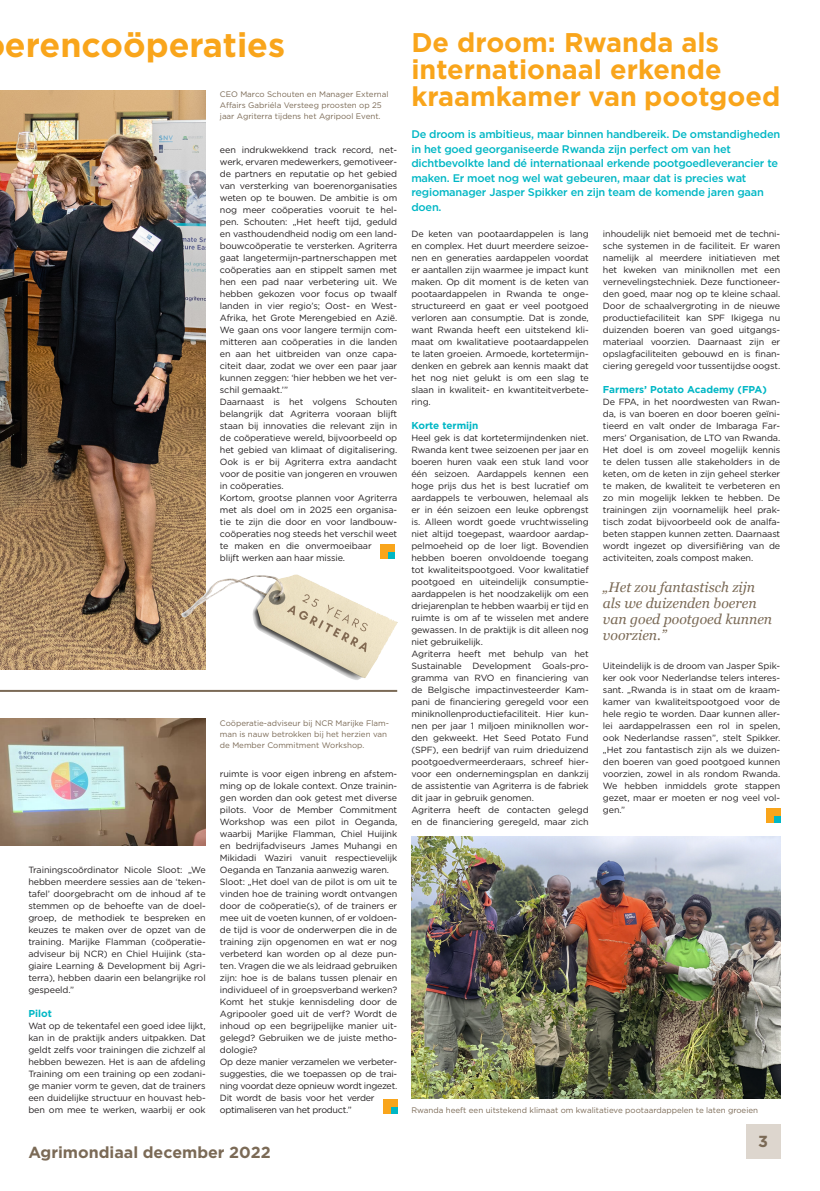
<style>
.page{position:relative;width:820px;height:1191px;background:#fff}
.page>*{position:absolute;margin:0;border:0;box-sizing:border-box;transform-origin:0 0}
.t1{font:700 34px "Gotham";color:#f9a51b}
.AM_kop3{font:700 27px/27px "Gotham";color:#f9a51b}
.t2{font:700 16px "Gotham";color:#7b6a56}
.AM_streamer{font:italic 14px/16px "Georgia";color:#7b6a56}
.AM_intro{font:500 11px/14.5px "Gotham";letter-spacing:-.02em;color:#00b7c5}
.AM-tussenkop{font:700 10px "Gotham";color:#00b7c5}
.AM_brood{font:9px/12px "Gotham";letter-spacing:-.01em;color:#231f20;text-align:justify}
.AM_brood-2{font:9px/12px "Gotham";letter-spacing:-.03em;color:#231f20}
.AM_fotobijschrift{font:8px/11px "Gotham";color:#7b6a56}
</style>
<div class="page">
<div style="left:746px;top:1124px;width:34px;height:34px;background:#ddd6ce"></div>
<div style="left:383px;top:1099px;width:14px;height:14px;background:#f9a51b"></div>
<div style="left:390px;top:1107px;width:7px;height:6px;background:#00b7c5"></div>
<div style="left:765px;top:808px;width:15px;height:14px;background:#f9a51b"></div>
<div style="left:773px;top:816px;width:7px;height:6px;background:#00b7c5"></div>
<div style="left:380px;top:545px;width:14px;height:14px;background:#f9a51b"></div>
<div style="left:388px;top:552px;width:6px;height:7px;background:#00b7c5"></div>
<hr style="left:0;top:690px;width:397px;height:2px;background:#7b6a56">
<img style="left:0;top:718px;width:206px;height:127px">
<img style="left:0;top:91px;width:206px;height:578px">
<img style="left:181px;top:574px;width:216px;height:106px">
<img style="left:411px;top:836px;width:369px;height:262px">
<h1 class="t1" style="left:5px;top:26px;width:282px">erencoöperaties</h1>
<p class="AM_fotobijschrift" style="left:220px;top:88px;width:170px">CEO Marco Schouten en Manager External<br>Affairs Gabriéla Versteeg proosten op 25 jaar Agriterra tijdens het Agripool Event.</p>
<p class="AM_brood" style="left:220px;top:143px;width:179px">een indrukwekkend track record, net&shy;werk, ervaren medewerkers, gemotiveer&shy;de partners en reputatie op het gebied van versterking van boerenorganisaties weten op te bouwen. De ambitie is om nog meer coöperaties vooruit te hel&shy;pen. Schouten: „Het heeft tijd, geduld en vasthoudendheid nodig om een land&shy;bouwcoöperatie te versterken. Agriterra gaat langetermijn-partnerschappen met coöperaties aan en stippelt samen met hen een pad naar verbetering uit. We hebben gekozen voor focus op twaalf landen in vier regio’s; Oost- en West-Afrika, het Grote Merengebied en Azië.<br>We gaan ons voor langere termijn com&shy;mitteren aan coöperaties in die landen en aan het uitbreiden van onze capa&shy;citeit daar, zodat we over een paar jaar kunnen zeggen: ‘hier hebben we het ver&shy;schil gemaakt.’”</p>
<p class="AM_brood" style="left:220px;top:395px;width:179px">Daarnaast is het volgens Schouten belangrijk dat Agriterra vooraan blijft staan bij innovaties die relevant zijn in de coöperatieve wereld, bijvoorbeeld op het gebied van klimaat of digitalisering.<br>Ook is er bij Agriterra extra aandacht voor de positie van jongeren en vrouwen in coöperaties.</p>
<p class="AM_brood" style="left:220px;top:491px;width:179px;text-align:left">Kortom, grootse plannen voor Agriterra met als doel om in 2025 een organisa&shy;tie te zijn die door en voor landbouw&shy;coöperaties nog steeds het verschil weet te maken en die onvermoeibaar<br>blijft werken aan haar missie.</p>
<p class="AM_brood" style="left:28px;top:863px;width:179px">Trainingscoördinator Nicole Sloot: „We hebben meerdere sessies aan de ‘teken&shy;tafel’ doorgebracht om de inhoud af te stemmen op de behoefte van de doel&shy;groep, de methodiek te bespreken en keuzes te maken over de opzet van de training. Marijke Flamman (coöperatie&shy;adviseur bij NCR) en Chiel Huijink (sta&shy;giaire Learning &amp; Development bij Agri&shy;terra), hebben daarin een belangrijke rol gespeeld.”</p>
<p class="AM-tussenkop" style="left:28px;top:1007px;width:25px">Pilot</p>
<p class="AM_brood" style="left:28px;top:1019px;width:179px">Wat op de tekentafel een goed idee lijkt, kan in de praktijk anders uitpakken. Dat geldt zelfs voor trainingen die zichzelf al hebben bewezen. Het is aan de afdeling Training om een training op een zodani&shy;ge manier vorm te geven, dat de trainers een duidelijke structuur en houvast heb&shy;ben om mee te werken, waarbij er ook</p>
<p class="AM_fotobijschrift" style="left:220px;top:717px;width:170px">Coöperatie-adviseur bij NCR Marijke Flam&shy;man is nauw betrokken bij het herzien van de Member Commitment Workshop.</p>
<p class="AM_brood" style="left:220px;top:767px;width:179px">ruimte is voor eigen inbreng en afstem&shy;ming op de lokale context. Onze trainin&shy;gen worden dan ook getest met diverse pilots. Voor de Member Commitment Workshop was een pilot in Oeganda, waarbij Marijke Flamman, Chiel Huijink en bedrijfadviseurs James Muhangi en Mikidadi Waziri vanuit respectievelijk Oeganda en Tanzania aanwezig waren.</p>
<p class="AM_brood" style="left:220px;top:875px;width:179px">Sloot: „Het doel van de pilot is om uit te vinden hoe de training wordt ontvangen door de coöperatie(s), of de trainers er mee uit de voeten kunnen, of er voldoen&shy;de tijd is voor de onderwerpen die in de training zijn opgenomen en wat er nog verbeterd kan worden op al deze pun&shy;ten. Vragen die we als leidraad gebruiken zijn: hoe is de balans tussen plenair en individueel of in groepsverband werken?<br>Komt het stukje kennisdeling door de Agripooler goed uit de verf? Wordt de inhoud op een begrijpelijke manier uit&shy;gelegd? Gebruiken we de juiste metho&shy;dologie?</p>
<p class="AM_brood-2" style="left:220px;top:1055px;width:179px">Op deze manier verzamelen we verbeter&shy;suggesties, die we toepassen op de trai&shy;ning voordat deze opnieuw wordt ingezet.<br>Dit wordt de basis voor het verder optimaliseren van het product.”</p>
<p class="t2" style="left:28px;top:1143px;width:244px">Agrimondiaal december 2022</p>
<p class="AM_kop3" style="left:411px;top:29px;width:370px">De droom: Rwanda als internationaal erkende kraamkamer van pootgoed</p>
<p class="AM_intro" style="left:411px;top:127px;width:370px">De droom is ambitieus, maar binnen handbereik. De omstandigheden in het goed georganiseerde Rwanda zijn perfect om van het dichtbevolkte land dé internationaal erkende pootgoedleverancier te maken. Er moet nog wel wat gebeuren, maar dat is precies wat regiomanager Jasper Spikker en zijn team de komende jaren gaan doen.</p>
<p class="AM_brood" style="left:411px;top:227px;width:179px">De keten van pootaardappelen is lang en complex. Het duurt meerdere seizoe&shy;nen en generaties aardappelen voordat er aantallen zijn waarmee je impact kunt maken. Op dit moment is de keten van pootaardappelen in Rwanda te onge&shy;structureerd en gaat er veel pootgoed verloren aan consumptie. Dat is zonde, want Rwanda heeft een uitstekend kli&shy;maat om kwalitatieve pootaardappelen te laten groeien. Armoede, kortetermijn&shy;denken en gebrek aan kennis maakt dat het nog niet gelukt is om een slag te slaan in kwaliteit- en kwantiteitverbete&shy;ring.</p>
<p class="AM-tussenkop" style="left:411px;top:419px;width:69px">Korte termijn</p>
<p class="AM_brood" style="left:411px;top:431px;width:179px">Heel gek is dat kortetermijndenken niet.<br>Rwanda kent twee seizoenen per jaar en boeren huren vaak een stuk land voor één seizoen. Aardappels kennen een hoge prijs dus het is best lucratief om aardappels te verbouwen, helemaal als er in één seizoen een leuke opbrengst is. Alleen wordt goede vruchtwisseling niet altijd toegepast, waardoor aardap&shy;pelmoeheid op de loer ligt. Bovendien hebben boeren onvoldoende toegang tot kwaliteitspootgoed. Voor kwalitatief pootgoed en uiteindelijk consumptie&shy;aardappelen is het noodzakelijk om een driejarenplan te hebben waarbij er tijd en ruimte is om af te wisselen met andere gewassen. In de praktijk is dit alleen nog niet gebruikelijk.</p>
<p class="AM_brood" style="left:411px;top:647px;width:179px">Agriterra heeft met behulp van het Sustainable Development Goals-pro&shy;gramma van RVO en financiering van de Belgische impactinvesteerder Kam&shy;pani de financiering geregeld voor een miniknollenproductiefaciliteit. Hier kun&shy;nen per jaar 1 miljoen miniknollen wor&shy;den gekweekt. Het Seed Potato Fund (SPF), een bedrijf van ruim drieduizend pootgoedvermeerderaars, schreef hier&shy;voor een ondernemingsplan en dankzij de assistentie van Agriterra is de fabriek dit jaar in gebruik genomen.</p>
<p class="AM_brood" style="left:411px;top:803px;width:179px">Agriterra heeft de contacten gelegd en de financiering geregeld, maar zich</p>
<p class="AM_brood" style="left:602px;top:227px;width:179px">inhoudelijk niet bemoeid met de techni&shy;sche systemen in de faciliteit. Er waren namelijk al meerdere initiatieven met het kweken van miniknollen met een vernevelingstechniek. Deze functioneer&shy;den goed, maar nog op te kleine schaal.<br>Door de schaalvergroting in de nieuwe productiefaciliteit kan SPF Ikigega nu duizenden boeren van goed uitgangs&shy;materiaal voorzien. Daarnaast zijn er opslagfaciliteiten gebouwd en is finan&shy;ciering geregeld voor tussentijdse oogst.</p>
<p class="AM-tussenkop" style="left:602px;top:383px;width:165px">Farmers’ Potato Academy (FPA)</p>
<p class="AM_brood" style="left:602px;top:395px;width:179px">De FPA, in het noordwesten van Rwan&shy;da, is van boeren en door boeren geïni&shy;tieerd en valt onder de Imbaraga Far&shy;mers’ Organisation, de LTO van Rwanda.<br>Het doel is om zoveel mogelijk kennis te delen tussen alle stakeholders in de keten, om de keten in zijn geheel sterker te maken, de kwaliteit te verbeteren en zo min mogelijk lekken te hebben. De trainingen zijn voornamelijk heel prak&shy;tisch zodat bijvoorbeeld ook de analfa&shy;beten stappen kunnen zetten. Daarnaast wordt ingezet op diversifiëring van de activiteiten, zoals compost maken.</p>
<p class="AM_streamer" style="left:602px;top:579px;width:171px">„Het zou fantastisch zijn als we duizenden boeren van goed pootgoed kunnen voorzien.”</p>
<p class="AM_brood" style="left:602px;top:659px;width:179px">Uiteindelijk is de droom van Jasper Spik&shy;ker ook voor Nederlandse telers interes&shy;sant. „Rwanda is in staat om de kraam&shy;kamer van kwaliteitspootgoed voor de hele regio te worden. Daar kunnen aller&shy;lei aardappelrassen een rol in spelen, ook Nederlandse rassen”, stelt Spikker. „Het zou fantastisch zijn als we duizen&shy;den boeren van goed pootgoed kunnen voorzien, zowel in als rondom Rwanda.<br>We hebben inmiddels grote stappen gezet, maar er moeten er nog veel vol&shy;gen.”</p>
<p class="AM_fotobijschrift" style="left:411px;top:1104px;width:348px">Rwanda heeft een uitstekend klimaat om kwalitatieve pootaardappelen te laten groeien</p>
<p class="t2" style="left:758px;top:1132px;width:11px">3</p>
</div>
